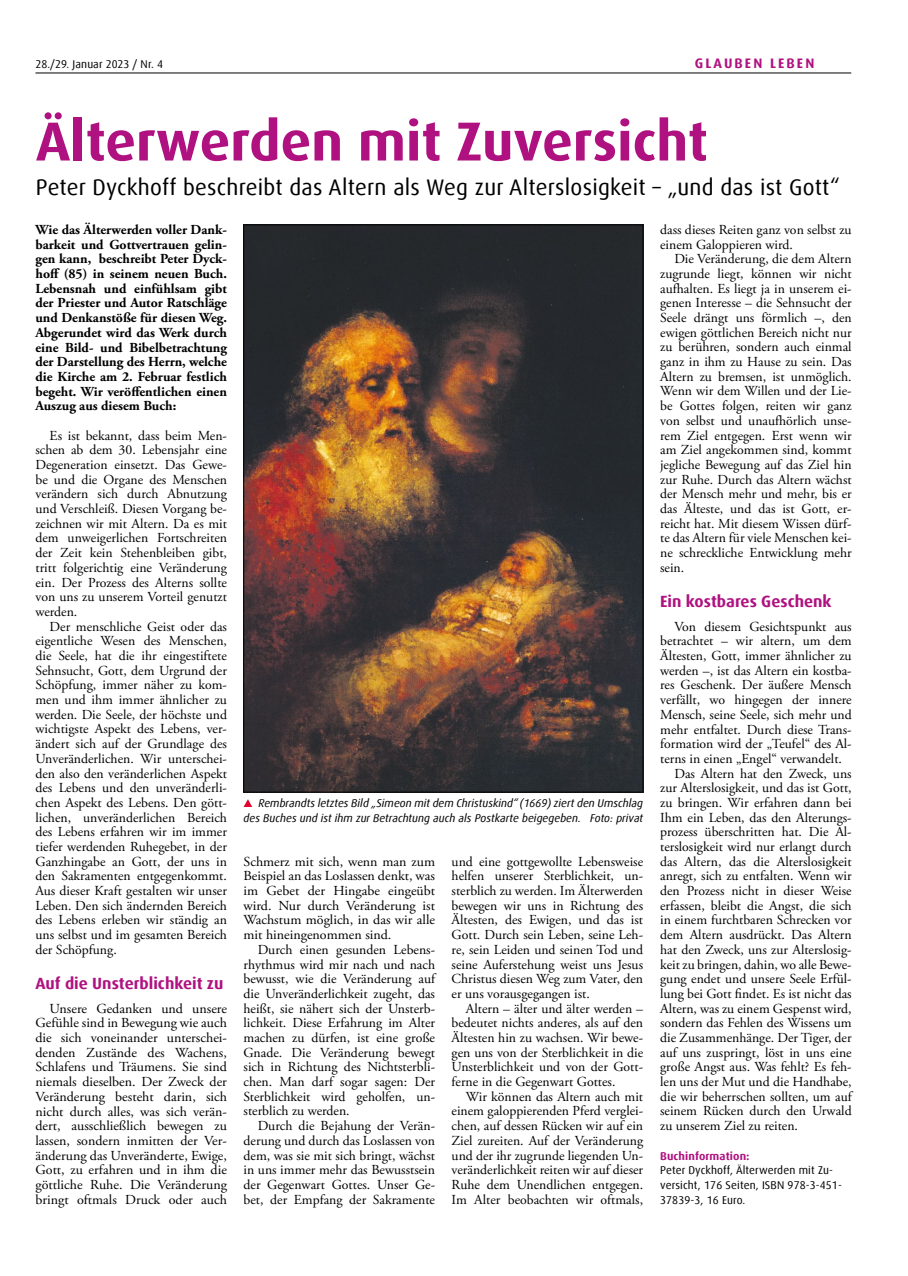
<style>
.page{position:relative;width:908px;height:1276px;background:#fff}
.page>*{position:absolute;margin:0;border:0;box-sizing:border-box;transform-origin:0 0}
.t1{font:700 55px "Dax Offc Pro";color:#af1280}
.t2{font:22.5px "Dax Offc Pro";letter-spacing:.01em;color:#000}
.t3{font:700 16.25px "Dax Offc Pro";color:#af1280}
.t4{font:13.75px/14.6px "Adobe Garamond Pro";color:#000;text-align:justify}
.t5{font:700 13.75px/14.6px "Adobe Garamond Pro";color:#000;text-align:justify}
.t6{font:700 13.75px "Dax Offc Pro";letter-spacing:.15em;color:#af1280}
.t7{font:italic 11.25px/14.8px "Dax Offc Pro";color:#000;text-align:right}
.t8{font:11.25px/14.8px "Dax Offc Pro";letter-spacing:.01em;color:#000}
.t9{font:700 11.25px "Dax Offc Pro";letter-spacing:.01em;color:#af1280}
</style>
<div class="page">
<hr style="left:35px;top:73px;width:815px;height:1px;background:#000">
<img style="left:245px;top:227px;width:396px;height:563px">
<svg style="left:243px;top:799px;width:9px;height:8px"></svg>
<p class="t8" style="left:35px;top:56px;width:129px">28./29. Januar 2023 / Nr. 4</p>
<p class="t6" style="left:694px;top:54px;width:121px">GLAUBEN LEBEN</p>
<h1 class="t1" style="left:36px;top:106px;width:673px">Älterwerden mit Zuversicht</h1>
<h2 class="t2" style="left:36px;top:173px;width:805px">Peter Dyckhoff beschreibt das Altern als Weg zur Alterslosigkeit – „und das ist Gott“</h2>
<p class="t5" style="left:35px;top:222px;width:193px">Wie das Älterwerden voller Dank&shy;barkeit und Gottvertrauen gelin&shy;gen kann, beschreibt Peter Dyck&shy;hoff (85) in seinem neuen Buch.<br>Lebensnah und einfühlsam gibt der Priester und Autor Ratschläge und Denkanstöße für diesen Weg.<br>Abgerundet wird das Werk durch eine Bild- und Bibelbetrachtung der Darstellung des Herrn, welche die Kirche am 2. Februar festlich begeht. Wir veröffentlichen einen Auszug aus diesem Buch:</p>
<p class="t4" style="left:35px;top:428px;width:193px;text-indent:14px">Es ist bekannt, dass beim Men&shy;schen ab dem 30. Lebensjahr eine Degeneration einsetzt. Das Gewe&shy;be und die Organe des Menschen verändern sich durch Abnutzung und Verschleiß. Diesen Vorgang be&shy;zeichnen wir mit Altern. Da es mit dem unweigerlichen Fortschreiten der Zeit kein Stehenbleiben gibt, tritt folgerichtig eine Veränderung ein. Der Prozess des Alterns sollte von uns zu unserem Vorteil genutzt werden.</p>
<p class="t4" style="left:35px;top:619px;width:193px;text-indent:14px">Der menschliche Geist oder das eigentliche Wesen des Menschen, die Seele, hat die ihr eingestiftete Sehnsucht, Gott, dem Urgrund der Schöpfung, immer näher zu kom&shy;men und ihm immer ähnlicher zu werden. Die Seele, der höchste und wichtigste Aspekt des Lebens, ver&shy;ändert sich auf der Grundlage des Unveränderlichen. Wir unterschei&shy;den also den veränderlichen Aspekt des Lebens und den unveränderli&shy;chen Aspekt des Lebens. Den gött&shy;lichen, unveränderlichen Bereich des Lebens erfahren wir im immer tiefer werdenden Ruhegebet, in der Ganzhingabe an Gott, der uns in den Sakramenten entgegenkommt.<br>Aus dieser Kraft gestalten wir unser Leben. Den sich ändernden Bereich des Lebens erleben wir ständig an uns selbst und im gesamten Bereich der Schöpfung.</p>
<p class="t3" style="left:35px;top:972px;width:189px">Auf die Unsterblichkeit zu</p>
<p class="t4" style="left:35px;top:1001px;width:193px;text-indent:14px">Unsere Gedanken und unsere Gefühle sind in Bewegung wie auch die sich voneinander unterschei&shy;denden Zustände des Wachens, Schlafens und Träumens. Sie sind niemals dieselben. Der Zweck der Veränderung besteht darin, sich nicht durch alles, was sich verän&shy;dert, ausschließlich bewegen zu lassen, sondern inmitten der Ver&shy;änderung das Unveränderte, Ewige, Gott, zu erfahren und in ihm die göttliche Ruhe. Die Veränderung bringt oftmals Druck oder auch</p>
<p class="t7" style="left:243px;top:796px;width:401px">Rembrandts letztes Bild „Simeon mit dem Christuskind“ (1669) ziert den Umschlag des Buches und ist ihm zur Betrachtung auch als Postkarte beigegeben. Foto: privat</p>
<p class="t4" style="left:243px;top:854px;width:193px">Schmerz mit sich, wenn man zum Beispiel an das Loslassen denkt, was im Gebet der Hingabe eingeübt wird. Nur durch Veränderung ist Wachstum möglich, in das wir alle mit hineingenommen sind.</p>
<p class="t4" style="left:243px;top:942px;width:193px;text-indent:14px">Durch einen gesunden Lebens&shy;rhythmus wird mir nach und nach bewusst, wie die Veränderung auf die Unveränderlichkeit zugeht, das heißt, sie nähert sich der Unsterb&shy;lichkeit. Diese Erfahrung im Alter machen zu dürfen, ist eine große Gnade. Die Veränderung bewegt sich in Richtung des Nichtsterbli&shy;chen. Man darf sogar sagen: Der Sterblichkeit wird geholfen, un&shy;sterblich zu werden.</p>
<p class="t4" style="left:243px;top:1119px;width:193px;text-indent:14px">Durch die Bejahung der Verän&shy;derung und durch das Loslassen von dem, was sie mit sich bringt, wächst in uns immer mehr das Bewusstsein der Gegenwart Gottes. Unser Ge&shy;bet, der Empfang der Sakramente</p>
<p class="t4" style="left:451px;top:854px;width:193px">und eine gottgewollte Lebensweise helfen unserer Sterblichkeit, un&shy;sterblich zu werden. Im Älterwerden bewegen wir uns in Richtung des Ältesten, des Ewigen, und das ist Gott. Durch sein Leben, seine Leh&shy;re, sein Leiden und seinen Tod und seine Auferstehung weist uns Jesus Christus diesen Weg zum Vater, den er uns vorausgegangen ist.</p>
<p class="t4" style="left:451px;top:1001px;width:193px;text-indent:14px">Altern – älter und älter werden – bedeutet nichts anderes, als auf den Ältesten hin zu wachsen. Wir bewe&shy;gen uns von der Sterblichkeit in die Unsterblichkeit und von der Gott&shy;ferne in die Gegenwart Gottes.</p>
<p class="t4" style="left:451px;top:1089px;width:193px;text-indent:14px">Wir können das Altern auch mit einem galoppierenden Pferd verglei&shy;chen, auf dessen Rücken wir auf ein Ziel zureiten. Auf der Veränderung und der ihr zugrunde liegenden Un&shy;veränderlichkeit reiten wir auf dieser Ruhe dem Unendlichen entgegen.<br>Im Alter beobachten wir oftmals,</p>
<p class="t4" style="left:660px;top:223px;width:193px">dass dieses Reiten ganz von selbst zu einem Galoppieren wird.</p>
<p class="t4" style="left:660px;top:252px;width:193px;text-indent:14px">Die Veränderung, die dem Altern zugrunde liegt, können wir nicht aufhalten. Es liegt ja in unserem ei&shy;genen Interesse – die Sehnsucht der Seele drängt uns förmlich –, den ewigen göttlichen Bereich nicht nur zu berühren, sondern auch einmal ganz in ihm zu Hause zu sein. Das Altern zu bremsen, ist unmöglich.<br>Wenn wir dem Willen und der Lie&shy;be Gottes folgen, reiten wir ganz von selbst und unaufhörlich unse&shy;rem Ziel entgegen. Erst wenn wir am Ziel angekommen sind, kommt jegliche Bewegung auf das Ziel hin zur Ruhe. Durch das Altern wächst der Mensch mehr und mehr, bis er das Älteste, und das ist Gott, er&shy;reicht hat. Mit diesem Wissen dürf&shy;te das Altern für viele Menschen kei&shy;ne schreckliche Entwicklung mehr sein.</p>
<p class="t3" style="left:660px;top:590px;width:173px">Ein kostbares Geschenk</p>
<p class="t4" style="left:674px;top:619px;width:179px">Von diesem Gesichtspunkt aus</p>
<p class="t4" style="left:660px;top:634px;width:193px">betrachtet – wir altern, um dem</p>
<p class="t4" style="left:660px;top:649px;width:193px">Ältesten, Gott, immer ähnlicher zu</p>
<p class="t4" style="left:660px;top:663px;width:193px">werden –, ist das Altern ein kostba-</p>
<p class="t4" style="left:660px;top:678px;width:193px">res Geschenk. Der äußere Mensch</p>
<p class="t4" style="left:660px;top:693px;width:193px">verfällt, wo hingegen der innere</p>
<p class="t4" style="left:660px;top:707px;width:193px">Mensch, seine Seele, sich mehr und</p>
<p class="t4" style="left:660px;top:722px;width:193px">mehr entfaltet. Durch diese Trans-</p>
<p class="t4" style="left:660px;top:737px;width:193px">formation wird der „Teufel“ des Al-</p>
<p class="t4" style="left:660px;top:751px;width:183px">terns in einen „Engel“ verwandelt.</p>
<p class="t4" style="left:674px;top:766px;width:179px">Das Altern hat den Zweck, uns</p>
<p class="t4" style="left:660px;top:781px;width:193px">zur Alterslosigkeit, und das ist Gott,</p>
<p class="t4" style="left:660px;top:796px;width:193px">zu bringen. Wir erfahren dann bei</p>
<p class="t4" style="left:660px;top:810px;width:193px">Ihm ein Leben, das den Alterungs-</p>
<p class="t4" style="left:660px;top:825px;width:193px">prozess überschritten hat. Die Al-</p>
<p class="t4" style="left:660px;top:840px;width:193px">terslosigkeit wird nur erlangt durch</p>
<p class="t4" style="left:660px;top:854px;width:193px">das Altern, das die Alterslosigkeit</p>
<p class="t4" style="left:660px;top:869px;width:193px">anregt, sich zu entfalten. Wenn wir</p>
<p class="t4" style="left:660px;top:884px;width:193px">den Prozess nicht in dieser Weise</p>
<p class="t4" style="left:660px;top:898px;width:193px">erfassen, bleibt die Angst, die sich</p>
<p class="t4" style="left:660px;top:913px;width:193px">in einem furchtbaren Schrecken vor</p>
<p class="t4" style="left:660px;top:928px;width:193px">dem Altern ausdrückt. Das Altern</p>
<p class="t4" style="left:660px;top:942px;width:193px">hat den Zweck, uns zur Alterslosig-</p>
<p class="t4" style="left:660px;top:957px;width:193px">keit zu bringen, dahin, wo alle Bewe-</p>
<p class="t4" style="left:660px;top:972px;width:193px">gung endet und unsere Seele Erfül-</p>
<p class="t4" style="left:660px;top:986px;width:193px">lung bei Gott findet. Es ist nicht das</p>
<p class="t4" style="left:660px;top:1001px;width:193px">Altern, was zu einem Gespenst wird,</p>
<p class="t4" style="left:660px;top:1016px;width:193px">sondern das Fehlen des Wissens um</p>
<p class="t4" style="left:660px;top:1030px;width:193px">die Zusammenhänge. Der Tiger, der</p>
<p class="t4" style="left:660px;top:1045px;width:193px">auf uns zuspringt, löst in uns eine</p>
<p class="t4" style="left:660px;top:1060px;width:193px">große Angst aus. Was fehlt? Es feh-</p>
<p class="t4" style="left:660px;top:1075px;width:193px">len uns der Mut und die Handhabe,</p>
<p class="t4" style="left:660px;top:1089px;width:193px">die wir beherrschen sollten, um auf</p>
<p class="t4" style="left:660px;top:1104px;width:193px">seinem Rücken durch den Urwald</p>
<p class="t4" style="left:660px;top:1119px;width:139px">zu unserem Ziel zu reiten.</p>
<p class="t9" style="left:660px;top:1148px;width:91px">Buchinformation:</p>
<p class="t8" style="left:660px;top:1163px;width:183px">Peter Dyckhoff, Älterwerden mit Zu&shy;versicht, 176 Seiten, ISBN 978-3-451-<br>37839-3, 16 Euro.</p>
</div>
